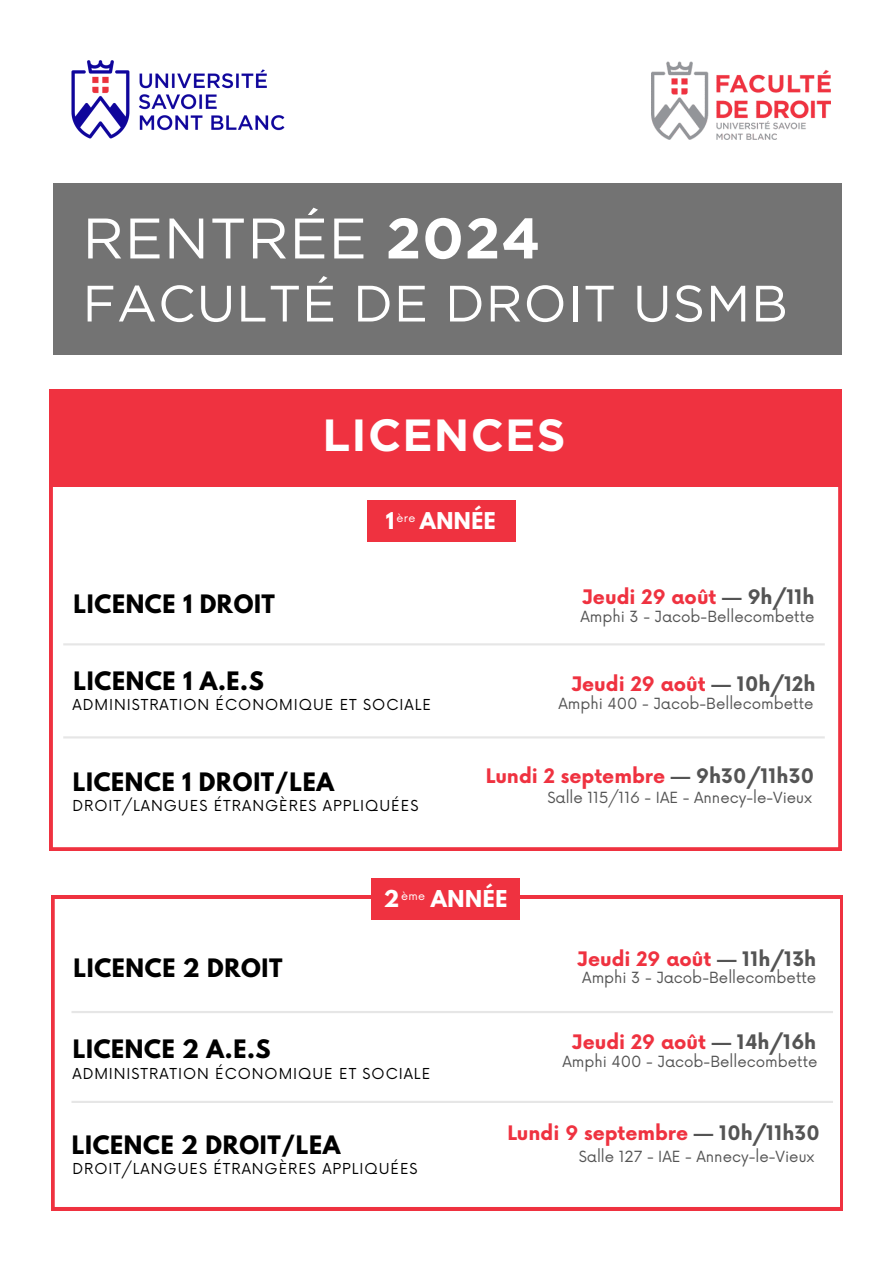
<style>
.page{position:relative;width:894px;height:1264px;background:#fff}
.page>*{position:absolute;margin:0;border:0;box-sizing:border-box;transform-origin:0 0}
.t1{font:57px "Gotham";letter-spacing:.015em;color:#fff}
.t2{font:51px "Gotham";letter-spacing:.015em;color:#fff}
.t3{font:700 45px "Gotham";letter-spacing:.03em;color:#fff}
.t4{font:700 22.5px "League Spartan";letter-spacing:.03em;color:#000}
.t5{font:700 20.55px "League Spartan";letter-spacing:.03em;color:#fff}
.t6{font:700 19.5px "Now";color:#ef3240}
.t7{font:15px "Now";color:#545454}
.t8{font:14.7px "Now";letter-spacing:.065em;color:#000}
.t9{font:11.25px "Now";color:#fff}
.t10{font:11.1px "Now";color:#fff}
.s1{font-weight:700}
.s2{color:#545454}
</style>
<div class="page">
<img style="left:651px;top:61px;width:179px;height:79px">
<img style="left:71px;top:60px;width:214px;height:79px">
<div style="left:53px;top:184px;width:788px;height:171px;background:#737373"></div>
<div style="left:49px;top:389px;width:793px;height:97px;background:#ef3240"></div>
<svg style="left:51px;top:895px;width:791px;height:315px"></svg>
<div style="left:371px;top:878px;width:149px;height:41px;background:#ef3240"></div>
<hr style="left:71px;top:1010px;width:761px;height:3px;background:#000">
<hr style="left:71px;top:1100px;width:761px;height:2px;background:#000">
<svg style="left:49px;top:486px;width:791px;height:364px"></svg>
<h3 class="t1" style="left:82px;top:204px;width:459px">RENTRÉE <span class="s1">2024</span></h3>
<h3 class="t2" style="left:82px;top:272px;width:706px">FACULTÉ DE DROIT USMB</h3>
<p class="t3" style="left:322px;top:414px;width:244px">LICENCES</p>
<h1 class="t4" style="left:73px;top:592px;width:203px">LICENCE 1 DROIT</h1>
<p class="t5" style="left:386px;top:510px;width:111px">1 ANNÉE</p>
<p class="t10" style="left:396px;top:512px;width:20px">ère</p>
<h3 class="t6" style="left:581px;top:586px;width:234px">Jeudi 29 août <span class="s2">— 9h/11h</span></h3>
<h4 class="t7" style="left:580px;top:608px;width:235px">Amphi 3 - Jacob-Bellecombette</h4>
<h3 class="t4" style="left:74px;top:669px;width:192px">LICENCE 1 A.E.S</h3>
<p class="t6" style="left:571px;top:673px;width:246px">Jeudi 29 août <span class="s2">— 10h/12h</span></p>
<h4 class="t8" style="left:72px;top:696px;width:360px">ADMINISTRATION ÉCONOMIQUE ET SOCIALE</h4>
<p class="t7" style="left:558px;top:695px;width:256px">Amphi 400 - Jacob-Bellecombette</p>
<h3 class="t6" style="left:485px;top:765px;width:330px">Lundi 2 septembre <span class="s2">— 9h30/11h30</span></h3>
<p class="t4" style="left:73px;top:771px;width:263px">LICENCE 1 DROIT/LEA</p>
<p class="t8" style="left:72px;top:797px;width:347px">DROIT/LANGUES ÉTRANGÈRES APPLIQUÉES</p>
<h2 class="t7" style="left:547px;top:789px;width:266px">Salle 115/116 - IAE - Annecy-le-Vieux</h2>
<h3 class="t5" style="left:383px;top:889px;width:17px">2</h3>
<h3 class="t5" style="left:431px;top:889px;width:78px">ANNÉE</h3>
<p class="t9" style="left:401px;top:889px;width:26px">ème</p>
<h3 class="t4" style="left:73px;top:957px;width:211px">LICENCE 2 DROIT</h3>
<h3 class="t6" style="left:576px;top:948px;width:241px">Jeudi 29 août <span class="s2">— 11h/13h</span></h3>
<h4 class="t7" style="left:582px;top:969px;width:235px">Amphi 3 - Jacob-Bellecombette</h4>
<p class="t4" style="left:73px;top:1037px;width:199px">LICENCE 2 A.E.S</p>
<h4 class="t6" style="left:571px;top:1031px;width:246px">Jeudi 29 août <span class="s2">— 14h/16h</span></h4>
<h3 class="t7" style="left:562px;top:1052px;width:256px">Amphi 400 - Jacob-Bellecombette</h3>
<p class="t8" style="left:72px;top:1065px;width:359px">ADMINISTRATION ÉCONOMIQUE ET SOCIALE</p>
<h3 class="t4" style="left:72px;top:1133px;width:270px">LICENCE 2 DROIT/LEA</h3>
<p class="t8" style="left:72px;top:1160px;width:346px">DROIT/LANGUES ÉTRANGÈRES APPLIQUÉES</p>
<p class="t6" style="left:507px;top:1122px;width:314px">Lundi 9 septembre <span class="s2">— 10h/11h30</span></p>
<h4 class="t7" style="left:578px;top:1147px;width:237px">Salle 127 - IAE - Annecy-le-Vieux</h4>
</div>
